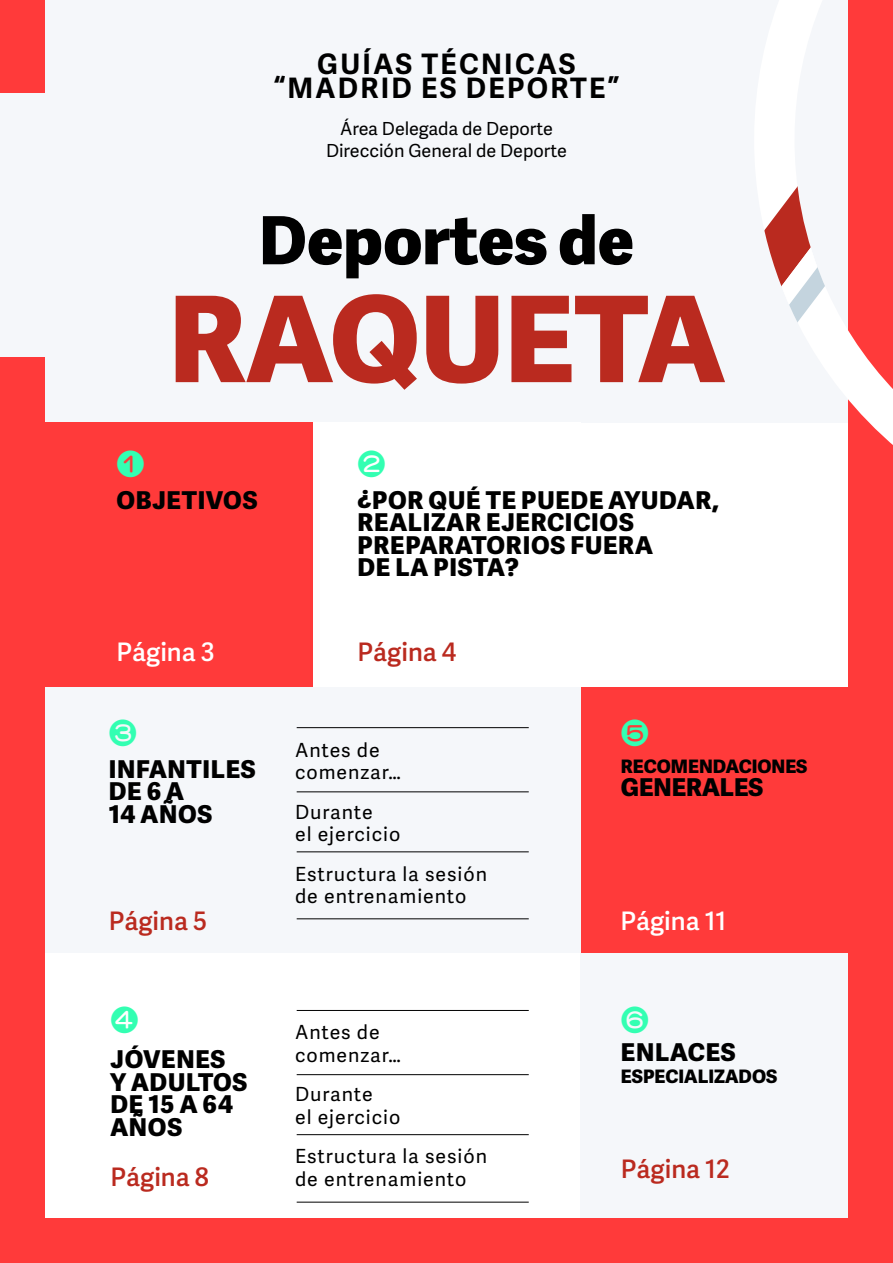
<style>
.page{position:relative;width:893px;height:1263px;background:#ff3a3a}
.page>*{position:absolute;margin:0;border:0;box-sizing:border-box;transform-origin:0 0}
.Body_Text{font:800 119.25px "Adelle Sans";color:#ba2a1f}
.Body_Text-2{font:800 66.45px "Adelle Sans";color:#000}
.Contenido_de_la_tabl{font:30px "Nanum Brush";color:#33ffb2}
.Body_Text-3{font:700 28.2px/24.6px "Adelle Sans";letter-spacing:.08em;color:#000;text-align:center}
.TITULARES{font:600 25.5px "Adelle Sans";color:#ba2a1f}
.TITULARES-2{font:600 25.5px "Adelle Sans";color:#fff}
.Contenido_de_la_tabl-2{font:800 24.6px/22.5px "Adelle Sans";letter-spacing:.03em;color:#000}
.TITULARES-3{font:800 24.6px/22.5px "Adelle Sans";letter-spacing:.03em;color:#000}
.Contenido_de_la_tabl-3{font:800 24.6px "Adelle Sans";color:#000}
.Body_Text-4{font:19.5px/22.5px "Adelle Sans";letter-spacing:.05em;color:#000}
.Contenido_de_la_tabl-4{font:800 18.6px "Adelle Sans";color:#000}
.Body_Text-5{font:18px/21.6px "Adelle Sans";color:#000;text-align:center}
</style>
<div class="page">
<svg style="left:848px;top:355px;width:45px;height:90px;fill:#fff"></svg>
<div style="left:45px;top:0;width:803px;height:1218px;background:#fff"></div>
<div style="left:0;top:94px;width:45px;height:263px;background:#f5f7fa"></div>
<div style="left:45px;top:0;width:803px;height:422px;background:#f5f7fa"></div>
<svg style="left:764px;top:186px;width:101px;height:169px"></svg>
<div style="left:0;top:422px;width:313px;height:265px;background:#ff3a3a"></div>
<div style="left:580px;top:953px;width:268px;height:265px;background:#f5f7fa"></div>
<div style="left:581px;top:687px;width:267px;height:266px;background:#ff3a3a"></div>
<div style="left:45px;top:687px;width:535px;height:266px;background:#f5f7fa"></div>
<hr style="left:297px;top:727px;width:232px;height:1px;background:#000">
<hr style="left:297px;top:791px;width:232px;height:1px;background:#000">
<hr style="left:297px;top:851px;width:232px;height:1px;background:#000">
<hr style="left:297px;top:918px;width:232px;height:1px;background:#000">
<hr style="left:297px;top:1010px;width:232px;height:1px;background:#000">
<hr style="left:297px;top:1074px;width:232px;height:1px;background:#000">
<hr style="left:297px;top:1134px;width:232px;height:1px;background:#000">
<hr style="left:297px;top:1202px;width:232px;height:1px;background:#000">
<p class="Body_Text-3" style="left:274px;top:50px;width:347px">GUÍAS TÉCNICAS “MADRID ES DEPORTE”</p>
<p class="Body_Text-5" style="left:326px;top:117px;width:242px">Área Delegada de Deporte<br>Dirección General de Deporte</p>
<p class="Body_Text-2" style="left:259px;top:191px;width:377px">Deportes de</p>
<p class="Contenido_de_la_tabl" style="left:116px;top:448px;width:30px">1</p>
<p class="Body_Text" style="left:168px;top:251px;width:557px">RAQUETA</p>
<p class="Contenido_de_la_tabl" style="left:357px;top:448px;width:30px">2</p>
<p class="Contenido_de_la_tabl-2" style="left:116px;top:487px;width:143px">OBJETIVOS</p>
<p class="Contenido_de_la_tabl-2" style="left:357px;top:487px;width:363px">¿POR QUÉ TE PUEDE AYUDAR,<br>REALIZAR EJERCICIOS<br>PREPARATORIOS FUERA<br>DE LA PISTA?</p>
<p class="TITULARES-2" style="left:116px;top:633px;width:100px">Página 3</p>
<p class="TITULARES" style="left:357px;top:633px;width:100px">Página 4</p>
<p class="Contenido_de_la_tabl" style="left:109px;top:718px;width:30px">3</p>
<p class="Contenido_de_la_tabl-2" style="left:109px;top:757px;width:149px">INFANTILES<br>DE 6 A<br>14 AÑOS</p>
<p class="Body_Text-4" style="left:295px;top:738px;width:107px">Antes de comenzar…</p>
<p class="Body_Text-4" style="left:295px;top:800px;width:107px">Durante<br>el ejercicio</p>
<p class="Body_Text-4" style="left:295px;top:862px;width:193px">Estructura la sesión de entrenamiento</p>
<p class="Contenido_de_la_tabl" style="left:621px;top:718px;width:30px">5</p>
<p class="Contenido_de_la_tabl-4" style="left:621px;top:753px;width:188px">RECOMENDACIONES</p>
<p class="Contenido_de_la_tabl-3" style="left:621px;top:769px;width:144px">GENERALES</p>
<p class="TITULARES" style="left:109px;top:903px;width:100px">Página 5</p>
<p class="TITULARES-2" style="left:620px;top:902px;width:108px">Página 11</p>
<p class="Contenido_de_la_tabl" style="left:110px;top:1004px;width:30px">4</p>
<p class="Contenido_de_la_tabl" style="left:621px;top:1004px;width:30px">6</p>
<p class="Body_Text-4" style="left:295px;top:1020px;width:107px">Antes de comenzar…</p>
<p class="Body_Text-4" style="left:295px;top:1082px;width:107px">Durante<br>el ejercicio</p>
<p class="Body_Text-4" style="left:295px;top:1144px;width:193px">Estructura la sesión de entrenamiento</p>
<p class="TITULARES-3" style="left:110px;top:1047px;width:139px">JÓVENES<br>Y ADULTOS<br>DE 15 A 64<br>AÑOS</p>
<p class="Contenido_de_la_tabl-2" style="left:621px;top:1039px;width:116px">ENLACES</p>
<p class="Contenido_de_la_tabl-4" style="left:621px;top:1063px;width:158px">ESPECIALIZADOS</p>
<p class="TITULARES" style="left:621px;top:1150px;width:110px">Página 12</p>
<p class="TITULARES" style="left:110px;top:1158px;width:100px">Página 8</p>
</div>
